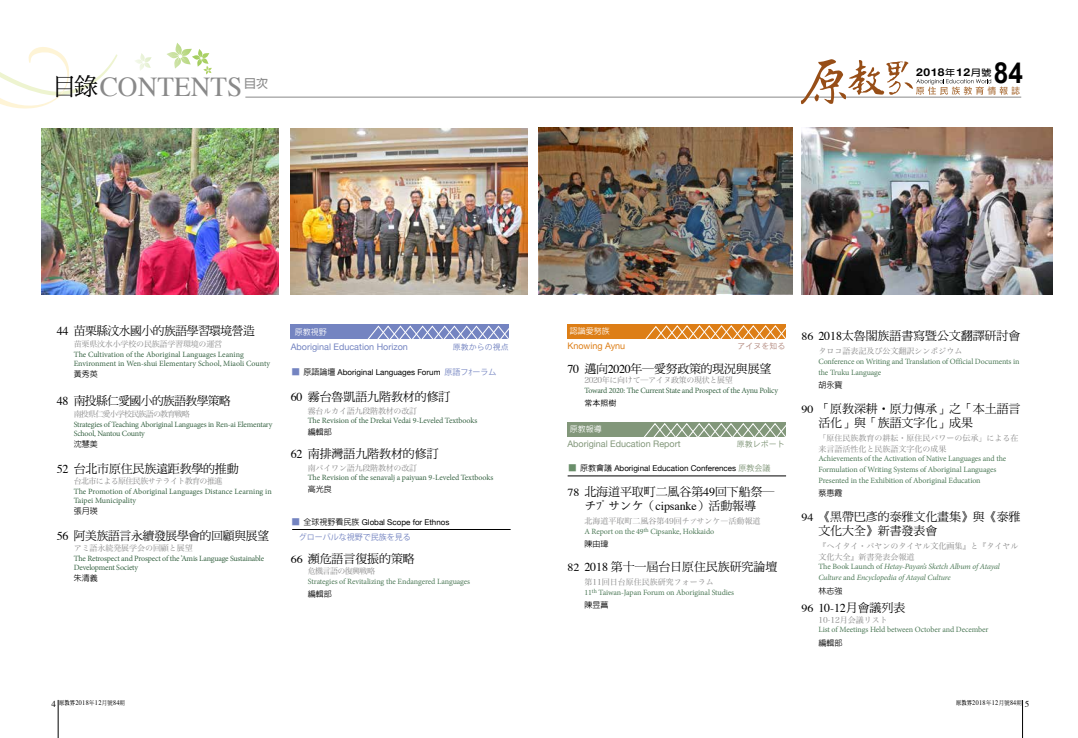
<style>
.page{position:relative;width:1078px;height:738px;background:#fff}
.page>*{position:absolute;margin:0;border:0;box-sizing:border-box;transform-origin:0 0}
.t1{font:700 29px "Arial";color:#000;scale:.9 1}
.t2{font:27.3px "Times";color:#898989}
.t3{font:12px/14px "DF Ming Std W5";letter-spacing:-.01em;color:#000}
.t4{font:12px "Times";letter-spacing:-.01em;color:#000}
.t5{font:12px "DF Ming Std W5";letter-spacing:-.04em;color:#000}
.t6{font:12px "DF Ming Std W5";letter-spacing:-.05em;color:#000}
.t7{font:700 12px "AR Hei B5";color:#898989}
.t8{font:700 10.8px "Helvetica Neue";letter-spacing:.05em;color:#000;scale:1.11 1}
.t9{font:9px "Helvetica Neue";color:#7484c1}
.t10{font:9px "Helvetica Neue";color:#82977a}
.t11{font:9px "Helvetica Neue";color:#dd7e16}
.t12{font:8px/9px "Minion Pro";letter-spacing:-.015em;color:#396545}
.t13{font:8px/11px "Minion Pro";letter-spacing:-.01em;color:#4e7a58}
.t14{font:8px/10.7px "Hira Min Pro W3";color:#898989}
.t15{font:8px "Helvetica Neue";color:#000}
.t16{font:italic 8px/11px "Minion Pro";letter-spacing:-.02em;color:#4e7a58}
.t17{font:8px "Hira Min Pro W3";letter-spacing:-.025em;color:#898989}
.t18{font:500 8px "AR Hei B5";color:#000}
.t19{font:8px "Hira Min Pro W3";letter-spacing:-.075em;color:#898989}
.t20{font:8px "Hira Min Pro W3";letter-spacing:-.04em;color:#898989}
.t21{font:8px "Hira Min Pro W3";letter-spacing:-.1em;color:#898989}
.t22{font:8px "Koz Go Pro";color:#7484c1}
.t23{font:500 8px "AR Hei B5";color:#fff}
.t24{font:8px "Heisei Kaku Go Std W3";color:#7484c1}
.t25{font:8px "Heisei Kaku Go Std W3";color:#b38a7f}
.t26{font:8px "Heisei Kaku Go Std W3";color:#82977a}
.t27{font:8px "Heisei Kaku Go Std W3";color:#000}
.t28{font:7px "Times";letter-spacing:.05em;color:#000;scale:.9 1}
.s1{font-family:"DF Ming Std W5";font-size:24px;color:#000}
.s2{font-family:"AR Hei B5";font-size:9px}
.s3{font-family:"Times"}
.s4{font-family:"Li Gothic Med";font-size:10px;color:#7484c1}
.s5{font-family:"AR Hei B5";font-weight:500}
.s6{font-family:"Koz Go Pro";color:#7484c1}
.s7{font-family:"Times";font-size:10.8px}
.s8{font-family:"Li Gothic Med";font-size:10px;color:#698e6a}
.s9{font-family:"Koz Go Pro";color:#82977a}
.s10{font-family:"Toppan Bunkyu Mincho Pr 6 N"}
.s11{font-family:"DF Ming Std W5"}
.s12{font-size:6.5px}
.s13{font-style:normal}
.s14{font-size:10.8px}
.s15{font-size:9px}
.s16{font-family:"AR Ming B5";font-weight:800;font-size:6px}
.s17{font-family:"DF Ming Std W5";font-size:6px}
</style>
<div class="page">
<div style="left:567px;top:324px;width:218px;height:15px;background:#dd7e16"></div>
<svg style="left:645px;top:324px;width:141px;height:15px"></svg>
<div style="left:567px;top:421px;width:218px;height:15px;background:#82977a"></div>
<svg style="left:642px;top:422px;width:144px;height:15px"></svg>
<hr style="left:58px;top:699px;width:1px;height:38px;background:#000">
<hr style="left:1022px;top:699px;width:1px;height:38px;background:#000">
<svg style="left:167px;top:43px;width:45px;height:31px"></svg>
<svg style="left:135px;top:53px;width:17px;height:17px"></svg>
<svg style="left:0;top:47px;width:118px;height:62px"></svg>
<hr style="left:245px;top:97px;width:775px;height:1px;background:#898989">
<svg style="left:800px;top:59px;width:219px;height:46px"></svg>
<img style="left:291px;top:128px;width:236px;height:166px">
<img style="left:42px;top:128px;width:236px;height:166px">
<img style="left:801px;top:128px;width:251px;height:166px">
<img style="left:539px;top:128px;width:253px;height:166px">
<div style="left:291px;top:324px;width:218px;height:15px;background:#7484c1"></div>
<svg style="left:367px;top:325px;width:142px;height:14px"></svg>
<hr style="left:567px;top:475px;width:218px;height:1px;background:#000">
<hr style="left:292px;top:529px;width:218px;height:1px;background:#000">
<h2 class="t2" style="left:53px;top:61px;width:191px"><span class="s1">目錄</span>CONTENTS</h2>
<h3 class="t7" style="left:244px;top:77px;width:26px">目次</h3>
<h3 class="t8" style="left:915px;top:64px;width:69px">2018<span class="s2">年</span>12<span class="s2">月號</span></h3>
<h1 class="t1" style="left:993px;top:54px;width:34px">84</h1>
<h3 class="t5" style="left:57px;top:324px;width:200px"><span class="s3">44</span> 苗栗縣汶水國小的族語學習環境營造</h3>
<p class="t17" style="left:74px;top:337px;width:150px">苗栗県汶水小学校の民族語学習環境の運営</p>
<p class="t12" style="left:74px;top:349px;width:198px">The Cultivation of the Aboriginal Languages Leaning<br>Environment in Wen-shui Elementary School, Miaoli County</p>
<p class="t18" style="left:74px;top:370px;width:25px">黃秀英</p>
<h3 class="t6" style="left:57px;top:394px;width:175px"><span class="s3">48</span> 南投縣仁愛國小的族語教學策略</h3>
<p class="t21" style="left:74px;top:407px;width:117px">南投県仁愛小学校民族語の教育戦略</p>
<p class="t12" style="left:74px;top:419px;width:200px">Strategies of Teaching Aboriginal Languages in Ren-ai Elementary<br>School, Nantou County</p>
<p class="t18" style="left:74px;top:440px;width:25px">沈慧美</p>
<h3 class="t3" style="left:57px;top:460px;width:183px"><span class="s3">52</span> 台北市原住民族遠距教學的推動</h3>
<p class="t19" style="left:74px;top:474px;width:150px">台北市による原住民族サテライト教育の推進</p>
<p class="t12" style="left:74px;top:486px;width:199px">The Promotion of Aboriginal Languages Distance Learning in<br>Taipei Municipality</p>
<p class="t18" style="left:74px;top:507px;width:25px">張月瑛</p>
<h3 class="t3" style="left:57px;top:527px;width:214px"><span class="s3">56</span> 阿美族語言永續發展學會的回顧與展望</h3>
<p class="t14" style="left:74px;top:542px;width:120px">アミ語永続発展学会の回顧と展望</p>
<p class="t12" style="left:74px;top:553px;width:192px">The Retrospect and Prospect of the ’Amis Language Sustainable<br>Development Society</p>
<p class="t18" style="left:74px;top:574px;width:25px">朱清義</p>
<p class="t23" style="left:295px;top:328px;width:33px">原教視野</p>
<p class="t9" style="left:291px;top:340px;width:118px">Aboriginal Education Horizon</p>
<p class="t24" style="left:453px;top:341px;width:57px">原教からの視点</p>
<p class="t15" style="left:291px;top:366px;width:207px"><span class="s4">■</span> <span class="s5">原語論壇</span> Aboriginal Languages Forum <span class="s6">原語フｵーラム</span></p>
<h3 class="t3" style="left:291px;top:389px;width:161px"><span class="s3">60</span> 霧台魯凱語九階教材的修訂</h3>
<p class="t17" style="left:308px;top:403px;width:111px">霧台ルカイ語九段階教材の改訂</p>
<p class="t12" style="left:308px;top:416px;width:171px">The Revision of the Drekai Vedai 9-Leveled Textbooks</p>
<p class="t18" style="left:308px;top:427px;width:25px">編輯部</p>
<h3 class="t3" style="left:291px;top:446px;width:149px"><span class="s3">62</span> 南排灣語九階教材的修訂</h3>
<p class="t17" style="left:308px;top:460px;width:111px">南パイワン語九段階教材の改訂</p>
<p class="t12" style="left:308px;top:473px;width:187px">The Revision of the senavalj a paiyuan 9-Leveled Textbooks</p>
<p class="t18" style="left:308px;top:484px;width:25px">高光良</p>
<p class="t15" style="left:291px;top:516px;width:160px"><span class="s4">■</span> <span class="s5">全球視野看民族</span> Global Scope for Ethnos</p>
<p class="t22" style="left:299px;top:531px;width:121px">グローバルな視野で民族を見る　</p>
<h3 class="t3" style="left:291px;top:551px;width:126px"><span class="s7">66</span> 瀕危語言復振的策略</h3>
<p class="t19" style="left:308px;top:563px;width:69px">危機言語の復興戦略</p>
<p class="t13" style="left:308px;top:575px;width:164px">Strategies of Revitalizing the Endangered Languages</p>
<p class="t18" style="left:308px;top:589px;width:25px">編輯部</p>
<p class="t23" style="left:570px;top:327px;width:41px">認識愛努族</p>
<p class="t25" style="left:737px;top:340px;width:49px">アイヌを知る</p>
<h3 class="t3" style="left:567px;top:361px;width:205px"><span class="s3">70</span> 邁向<span class="s3">2020</span>年─愛努政策的現況與展望</h3>
<p class="t20" style="left:584px;top:373px;width:150px">2020年に向けて─アイヌ政策の現状と展望</p>
<p class="t12" style="left:584px;top:385px;width:195px">Toward 2020: The Current State and Prospect of the Aynu Policy</p>
<p class="t27" style="left:584px;top:397px;width:33px">常本照樹</p>
<p class="t23" style="left:570px;top:424px;width:33px">原教報導</p>
<p class="t10" style="left:567px;top:437px;width:115px">Aboriginal Education Report</p>
<p class="t26" style="left:736px;top:438px;width:49px">原教レポート</p>
<p class="t15" style="left:567px;top:462px;width:204px"><span class="s8">■</span> <span class="s5">原教會議</span> Aboriginal Education Conferences <span class="s9">原教会議</span></p>
<h3 class="t3" style="left:567px;top:484px;width:209px"><span class="s7">78</span> 北海道平取町二風谷第<span class="s3">49</span>回下船祭─</h3>
<h3 class="t4" style="left:584px;top:494px;width:173px"><span class="s10">チﾌﾟサンケ</span><span class="s11">（</span>cipsanke<span class="s11">）活動報導</span></h3>
<p class="t14" style="left:584px;top:514px;width:177px">北海道平取町二風谷第49回チ<span class="s12">プ</span>サンケ―活動報道</p>
<p class="t13" style="left:584px;top:525px;width:131px">A Report on the 49<sup>th</sup> Cipsanke, Hokkaido</p>
<p class="t18" style="left:584px;top:540px;width:25px">陳由瑋</p>
<h3 class="t3" style="left:567px;top:559px;width:211px"><span class="s7">82</span> <span class="s3">2018</span> 第十一屆台日原住民族研究論壇</h3>
<p class="t14" style="left:584px;top:575px;width:131px">第11回日台原住民族研究フォーラム</p>
<p class="t13" style="left:584px;top:586px;width:151px">11<sup>th</sup> Taiwan-Japan Forum on Aboriginal Studies</p>
<p class="t18" style="left:584px;top:601px;width:25px">陳昱菖</p>
<p class="t11" style="left:567px;top:339px;width:59px">Knowing Aynu</p>
<h3 class="t3" style="left:801px;top:328px;width:220px"><span class="s7">86</span> <span class="s3">2018</span>太魯閣族語書寫暨公文翻譯研討會</h3>
<p class="t14" style="left:818px;top:344px;width:145px">タロコ語表記及び公文翻訳シンポジウム</p>
<p class="t13" style="left:818px;top:356px;width:202px">Conference on Writing and Translation of Official Documents in the Truku Language</p>
<p class="t18" style="left:818px;top:381px;width:25px">胡永寶</p>
<h3 class="t3" style="left:818px;top:401px;width:204px;text-indent:-17px"><span class="s7">90</span> 「原教深耕‧原力傳承」之「本土語言活化」與「族語文字化」成果</h3>
<p class="t14" style="left:818px;top:431px;width:201px">「原住民族教育の耕耘・原住民パワーの伝承」による在来言語活性化と民族語文字化の成果</p>
<p class="t13" style="left:818px;top:453px;width:189px">Achievements of the Activation of Native Languages and the<br>Formulation of Writing Systems of Aboriginal Languages<br>Presented in the Exhibition of Aboriginal Education</p>
<p class="t18" style="left:818px;top:489px;width:25px">蔡惠霞</p>
<h3 class="t3" style="left:818px;top:509px;width:204px;text-indent:-17px"><span class="s7">94</span> 《黑帶巴彥的泰雅文化畫集》與《泰雅文化大全》新書發表會</h3>
<p class="t14" style="left:818px;top:539px;width:201px">『ヘイタイ・パヤンのタイヤル文化画集』と『タイヤル文化大全』新書発表会報道</p>
<p class="t16" style="left:818px;top:560px;width:183px"><span class="s13">The Book Launch of</span> Hetay-Payan’s Sketch Album of Atayal<br>Culture <span class="s13">and</span> Encyclopedia of Atayal Culture</p>
<p class="t18" style="left:818px;top:586px;width:25px">林志強</p>
<h3 class="t4" style="left:801px;top:596px;width:105px"><span class="s14">96</span> 10-12<span class="s11">月會議列表</span></h3>
<p class="t14" style="left:818px;top:613px;width:71px">10-12月会議リスト</p>
<p class="t13" style="left:818px;top:624px;width:172px">List of Meetings Held between October and December</p>
<p class="t18" style="left:818px;top:638px;width:25px">編輯部</p>
<p class="t28" style="left:51px;top:695px;width:83px"><span class="s15">4</span> <span class="s16">原教界</span>2018<span class="s17">年</span>12<span class="s17">月號</span>84<span class="s17">期</span></p>
<p class="t28" style="left:955px;top:696px;width:83px"><span class="s16">原教界</span>2018<span class="s17">年</span>12<span class="s17">月號</span>84<span class="s17">期</span> <span class="s15">5</span></p>
</div>
